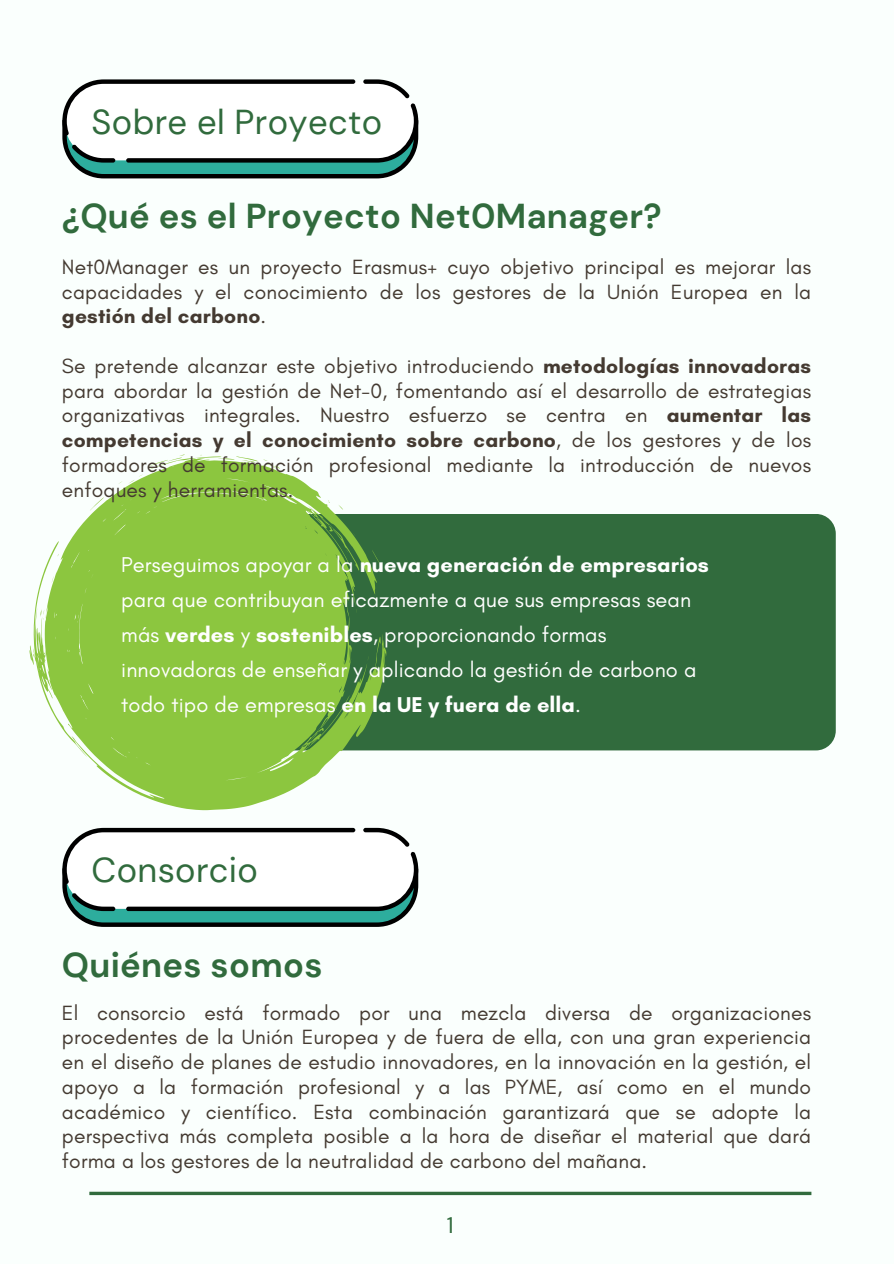
<style>
.page{position:relative;width:894px;height:1264px;background:#fff}
.page>*{position:absolute;margin:0;border:0;box-sizing:border-box;transform-origin:0 0}
.t1{font:700 34.5px "DM Sans";letter-spacing:.01em;color:#316b3d}
.t2{font:34.5px "DM Sans";letter-spacing:.01em;color:#316b3d}
.t3{font:22.5px "DM Sans";color:#316b3d}
.t4{font:21.9px/34.8px "Glacial Indifference";letter-spacing:.005em;color:#fff}
.t5{font:21px/24.8px "Glacial Indifference";letter-spacing:.01em;color:#443a31;text-align:justify}
.s1{font-weight:700}
</style>
<div class="page">
<div style="left:0;top:0;width:893px;height:1263px;background:#fafffd"></div>
<div style="left:152px;top:514px;width:683px;height:236px;background:#316b3d;border-radius:20px"></div>
<svg style="left:89px;top:1191px;width:722px;height:4px;background:#568660"></svg>
<svg style="left:62px;top:79px;width:356px;height:99px"></svg>
<svg style="left:30px;top:454px;width:356px;height:356px;fill:#8cc63f"></svg>
<svg style="left:62px;top:827px;width:356px;height:99px"></svg>
<h1 class="t2" style="left:92px;top:100px;width:292px">Sobre el Proyecto</h1>
<p class="t1" style="left:62px;top:193px;width:601px">¿Qué es el Proyecto Net0Manager?</p>
<p class="t5" style="left:62px;top:254px;width:750px">Net0Manager es un proyecto Erasmus+ cuyo objetivo principal es mejorar las capacidades y el conocimiento de los gestores de la Unión Europea en la <span class="s1">gestión del carbono</span>.</p>
<h2 class="t5" style="left:62px;top:353px;width:750px">Se pretende alcanzar este objetivo introduciendo <span class="s1">metodologías innovadoras </span>para abordar la gestión de Net-0, fomentando así el desarrollo de estrategias organizativas integrales. Nuestro esfuerzo se centra en <span class="s1">aumentar las competencias y el conocimiento sobre carbono</span>, de los gestores y de los formadores de formación profesional mediante la introducción de nuevos enfoques y herramientas.</h2>
<p class="t4" style="left:121px;top:547px;width:589px">Perseguimos apoyar a la <span class="s1">nueva generación de empresarios </span>para que contribuyan eficazmente a que sus empresas sean más <span class="s1">verdes</span> y <span class="s1">sostenibles</span>, proporcionando formas innovadoras de enseñar y aplicando la gestión de carbono a todo tipo de empresas <span class="s1">en la UE y fuera de ella</span>.</p>
<p class="t2" style="left:92px;top:848px;width:168px">Consorcio</p>
<p class="t1" style="left:62px;top:942px;width:262px">Quiénes somos</p>
<h2 class="t5" style="left:62px;top:999px;width:750px">El consorcio está formado por una mezcla diversa de organizaciones procedentes de la Unión Europea y de fuera de ella, con una gran experiencia en el diseño de planes de estudio innovadores, en la innovación en la gestión, el apoyo a la formación profesional y a las PYME, así como en el mundo académico y científico. Esta combinación garantizará que se adopte la perspectiva más completa posible a la hora de diseñar el material que dará forma a los gestores de la neutralidad de carbono del mañana.</h2>
<p class="t3" style="left:447px;top:1210px;width:8px">1</p>
</div>
